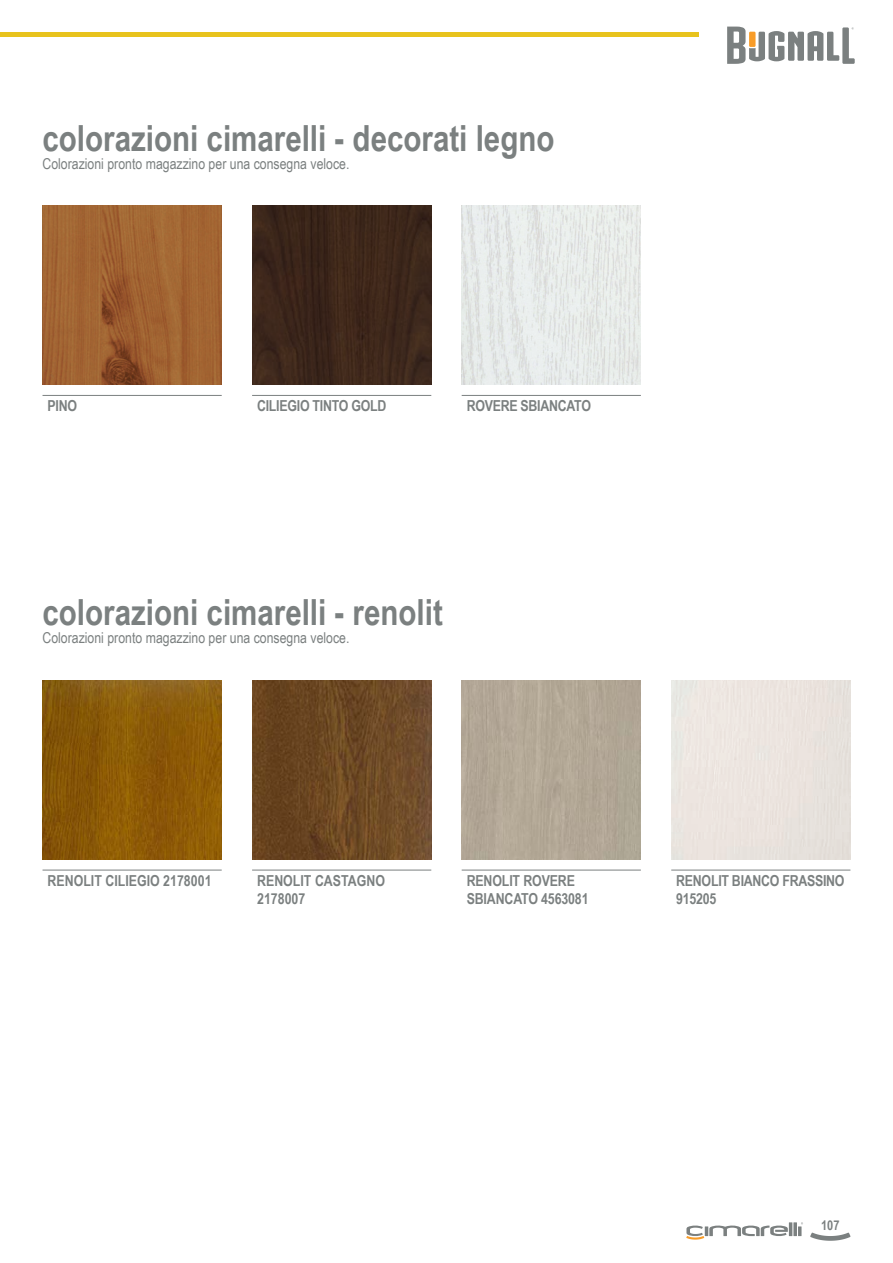
<style>
.page{position:relative;width:893px;height:1263px;background:#fff}
.page>*{position:absolute;margin:0;border:0;box-sizing:border-box;transform-origin:0 0}
.t1{font:700 36px "Arial Narrow";color:#7b8080}
.t2{font:700 15.15px/18.1px "Arial Narrow";letter-spacing:-.01em;color:#7b8080}
.t3{font:15px "Arial Narrow";color:#7b8080}
.t4{font:700 13.5px "Arial Narrow";color:#7b8080}
</style>
<div class="page">
<svg style="left:810px;top:1232px;width:41px;height:9px"></svg>
<svg style="left:798px;top:1222px;width:5px;height:14px"></svg>
<svg style="left:793px;top:1222px;width:4px;height:14px"></svg>
<hr style="left:789px;top:1222px;width:3px;height:14px;background:#7b8080">
<svg style="left:686px;top:1225px;width:102px;height:14px"></svg>
<hr style="left:252px;top:869px;width:179px;height:1px;background:#7b8080">
<hr style="left:43px;top:869px;width:179px;height:1px;background:#7b8080">
<hr style="left:462px;top:869px;width:179px;height:1px;background:#7b8080">
<hr style="left:671px;top:869px;width:179px;height:1px;background:#7b8080">
<img style="left:43px;top:680px;width:179px;height:179px">
<img style="left:252px;top:680px;width:179px;height:179px">
<div style="left:462px;top:680px;width:179px;height:179px;background:#b2a796"></div>
<div style="left:671px;top:680px;width:179px;height:179px;background:#ebe4df"></div>
<hr style="left:252px;top:395px;width:179px;height:1px;background:#7b8080">
<hr style="left:43px;top:395px;width:179px;height:1px;background:#7b8080">
<hr style="left:462px;top:395px;width:179px;height:1px;background:#7b8080">
<img style="left:43px;top:205px;width:179px;height:180px">
<img style="left:462px;top:205px;width:179px;height:180px">
<img style="left:252px;top:205px;width:179px;height:180px">
<svg style="left:727px;top:27px;width:128px;height:37px"></svg>
<hr style="left:0;top:33px;width:699px;height:4px;background:#e8c31d">
<p class="t1" style="left:43px;top:111px;width:513px">colorazioni cimarelli - decorati legno</p>
<p class="t3" style="left:43px;top:152px;width:308px">Colorazioni pronto magazzino per una consegna veloce.</p>
<p class="t2" style="left:48px;top:396px;width:31px">PINO</p>
<p class="t2" style="left:257px;top:396px;width:131px">CILIEGIO TINTO GOLD</p>
<p class="t2" style="left:467px;top:396px;width:126px">ROVERE SBIANCATO</p>
<p class="t1" style="left:43px;top:585px;width:402px">colorazioni cimarelli - renolit</p>
<p class="t3" style="left:43px;top:627px;width:308px">Colorazioni pronto magazzino per una consegna veloce.</p>
<p class="t2" style="left:48px;top:871px;width:165px">RENOLIT CILIEGIO 2178001</p>
<p class="t2" style="left:467px;top:871px;width:123px">RENOLIT ROVERE<br>SBIANCATO 4563081</p>
<p class="t2" style="left:676px;top:871px;width:170px">RENOLIT BIANCO FRASSINO<br>915205</p>
<p class="t2" style="left:257px;top:871px;width:129px">RENOLIT CASTAGNO<br>2178007</p>
<p class="t4" style="left:821px;top:1215px;width:20px">107</p>
</div>
